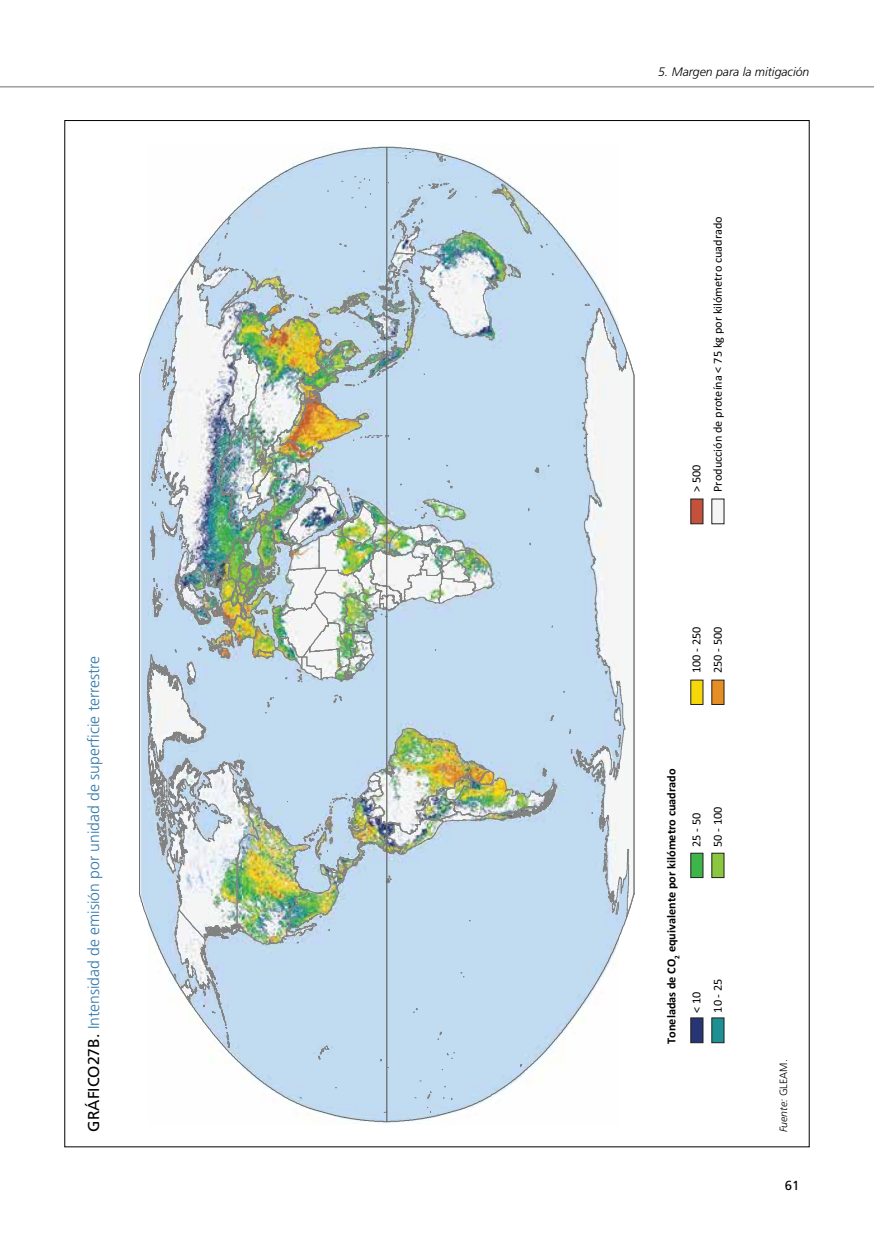
<style>
.page{position:relative;width:874px;height:1241px;background:#fff}
.page>*{position:absolute;margin:0;border:0;box-sizing:border-box;transform-origin:0 0}
.t1{font:300 15.75px "Frutiger LT Std";color:#3479ab}
.t2{font:13.12px "Frutiger LT Std";color:#000}
.t3{font:12.25px/21.5px "Calibri";color:#000}
.t4{font:700 12.25px/24.8px "Calibri";color:#000}
.t5{font:italic 300 12.25px "Frutiger LT Std";color:#000}
.t6{font:italic 300 10.5px "Frutiger LT Std";color:#000}
.s1{font-weight:400;color:#000}
.s2{font-weight:400}
.s3{font-style:normal}
</style>
<div class="page">
<hr style="left:0;top:87px;width:873px;height:1px;background:#6d6e71">
<svg style="left:139px;top:146px;width:496px;height:976px"></svg>
<svg style="left:565px;top:185px;width:69px;height:907px"></svg>
<img style="left:152px;top:150px;width:413px;height:963px">
<hr style="left:386px;top:147px;width:1px;height:974px;background:#686968">
<div style="left:690px;top:1017px;width:12px;height:25px;background:#273575;border:1px solid #231f20"></div>
<div style="left:711px;top:1017px;width:12px;height:25px;background:#1e9094"></div>
<div style="left:690px;top:852px;width:12px;height:25px;background:#3eb549"></div>
<div style="left:711px;top:852px;width:12px;height:25px;background:#8ac63f"></div>
<div style="left:690px;top:679px;width:12px;height:25px;background:#f6d70a"></div>
<div style="left:711px;top:679px;width:12px;height:25px;background:#e58e24"></div>
<div style="left:690px;top:498px;width:12px;height:26px;background:#c3523c"></div>
<div style="left:711px;top:498px;width:12px;height:26px;background:#f5f5f5"></div>
<p class="t1" style="left:85px;top:1131px;width:477px;rotate:-90deg"><span class="s1">Gráfico27B .</span> Intensidad de emisión por unidad de superficie terrestre</p>
<p class="t5" style="left:657px;top:65px;width:153px">5. Margen para la mitigación</p>
<p class="t3" style="left:684px;top:492px;width:277px;rotate:-90deg">&gt; 500<br>Producción de proteína &lt; 75 kg por kilómetro cuadrado</p>
<p class="t3" style="left:684px;top:673px;width:48px;rotate:-90deg">100 - 250<br>250 - 500</p>
<p class="t4" style="left:658px;top:1012px;width:246px;text-indent:-31px;rotate:-90deg">Toneladas de CO<sub>2</sub> equivalente por kilómetro cuadrado <span class="s2">&lt; 10</span></p>
<p class="t3" style="left:684px;top:847px;width:42px;rotate:-90deg">25 - 50<br>50 - 100</p>
<p class="t3" style="left:706px;top:1012px;width:36px;rotate:-90deg">10 - 25</p>
<p class="t6" style="left:777px;top:1132px;width:74px;rotate:-90deg">Fuente: <span class="s3">GLEAM.</span></p>
<p class="t2" style="left:784px;top:1177px;width:16px">61</p>
</div>
